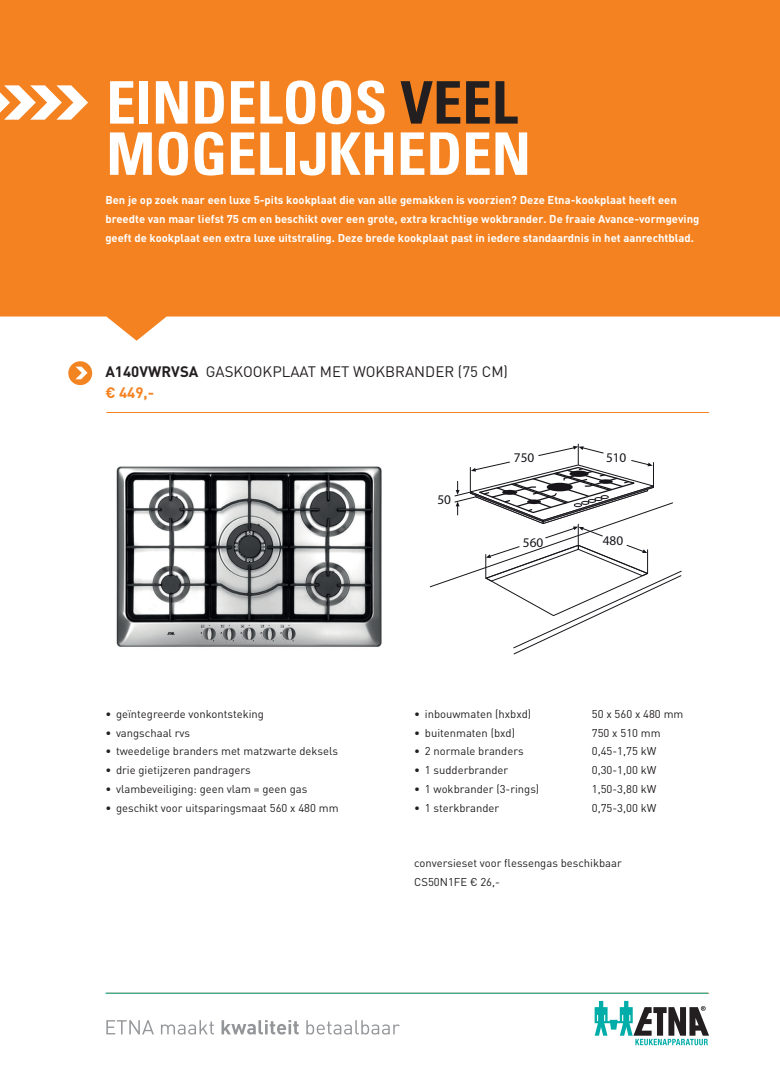
<style>
.page{position:relative;width:780px;height:1088px;background:#fff}
.page>*{position:absolute;margin:0;border:0;box-sizing:border-box;transform-origin:0 0}
.t1{font:700 condensed 58.75px/51.2px "Univers LT Std";color:#fff}
.t2{font:15px/21.2px "DIN";color:#231f20}
.t3{font:13.25px "Helvetica";color:#17151a}
.t4{font:11.25px/18.8px "DIN";color:#231f20}
.t5{font:700 11.25px/18.8px "DIN";color:#fff}
.s1{color:#231f20}
.s2{font-weight:700}
.s3{font-weight:700;color:#f58220}
</style>
<div class="page">
<div style="left:68px;top:361px;width:24px;height:24px;background:#f38422;border-radius:50%"></div>
<svg style="left:76px;top:367px;width:12px;height:12px"></svg>
<svg style="left:594px;top:1001px;width:115px;height:44px"></svg>
<svg style="left:106px;top:1020px;width:48px;height:14px"></svg>
<svg style="left:161px;top:1020px;width:53px;height:14px"></svg>
<svg style="left:221px;top:1020px;width:78px;height:14px"></svg>
<svg style="left:306px;top:1020px;width:94px;height:14px"></svg>
<svg style="left:0;top:0;width:780px;height:341px;background:#f58a2f"></svg>
<svg style="left:0;top:85px;width:88px;height:35px"></svg>
<hr style="left:106px;top:412px;width:603px;height:1px;background:#f58220">
<hr style="left:106px;top:993px;width:603px;height:1px;background:#f58220">
<hr style="left:105px;top:993px;width:603px;height:1px;background:#00ada8">
<img style="left:116px;top:466px;width:266px;height:181px">
<svg style="left:429px;top:444px;width:252px;height:210px"></svg>
<h1 class="t1" style="left:106px;top:77px;width:426px">EINDELOOS <span class="s1">VEEL<br></span>MOGELIJKHEDEN</h1>
<p class="t5" style="left:105px;top:190px;width:595px">Ben je op zoek naar een luxe 5-pits kookplaat die van alle gemakken is voorzien? Deze Etna-kookplaat heeft een breedte van maar liefst 75 cm en beschikt over een grote, extra krachtige wokbrander. De fraaie Avance-vormgeving geeft de kookplaat een extra luxe uitstraling. Deze brede kookplaat past in iedere standaardnis in het aanrechtblad.</p>
<h2 class="t2" style="left:105px;top:360px;width:404px"><span class="s2">A140VWRVSA</span> GASKOOKPLAAT MET WOKBRANDER (75 CM) <span class="s3">€ 449,-</span></h2>
<p class="t4" style="left:105px;top:704px;width:160px">• geïntegreerde vonkontsteking</p>
<p class="t4" style="left:105px;top:723px;width:86px">• vangschaal rvs</p>
<p class="t4" style="left:105px;top:741px;width:234px">• tweedelige branders met matzwarte deksels</p>
<p class="t4" style="left:105px;top:760px;width:147px">• drie gietijzeren pandragers</p>
<p class="t4" style="left:105px;top:779px;width:203px">• vlambeveiliging: geen vlam = geen gas</p>
<p class="t4" style="left:105px;top:798px;width:235px">• geschikt voor uitsparingsmaat 560 x 480 mm</p>
<p class="t3" style="left:437px;top:491px;width:15px">50</p>
<p class="t3" style="left:514px;top:449px;width:22px">750</p>
<p class="t3" style="left:606px;top:449px;width:22px">510</p>
<p class="t3" style="left:523px;top:534px;width:22px">560</p>
<p class="t3" style="left:602px;top:532px;width:22px">480</p>
<p class="t4" style="left:414px;top:704px;width:118px">• inbouwmaten (hxbxd)</p>
<p class="t4" style="left:592px;top:704px;width:93px">50 x 560 x 480 mm</p>
<p class="t4" style="left:414px;top:723px;width:102px">• buitenmaten (bxd)</p>
<p class="t4" style="left:592px;top:723px;width:70px">750 x 510 mm</p>
<p class="t4" style="left:414px;top:741px;width:111px">• 2 normale branders</p>
<p class="t4" style="left:592px;top:741px;width:66px">0,45-1,75 kW</p>
<p class="t4" style="left:414px;top:760px;width:95px">• 1 sudderbrander</p>
<p class="t4" style="left:592px;top:760px;width:66px">0,30-1,00 kW</p>
<p class="t4" style="left:414px;top:779px;width:126px">• 1 wokbrander (3-rings)</p>
<p class="t4" style="left:592px;top:779px;width:66px">1,50-3,80 kW</p>
<p class="t4" style="left:414px;top:798px;width:86px">• 1 sterkbrander</p>
<p class="t4" style="left:592px;top:798px;width:66px">0,75-3,00 kW</p>
<p class="t4" style="left:414px;top:853px;width:209px">conversieset voor flessengas beschikbaar<br>CS50N1FE € 26,-</p>
</div>
